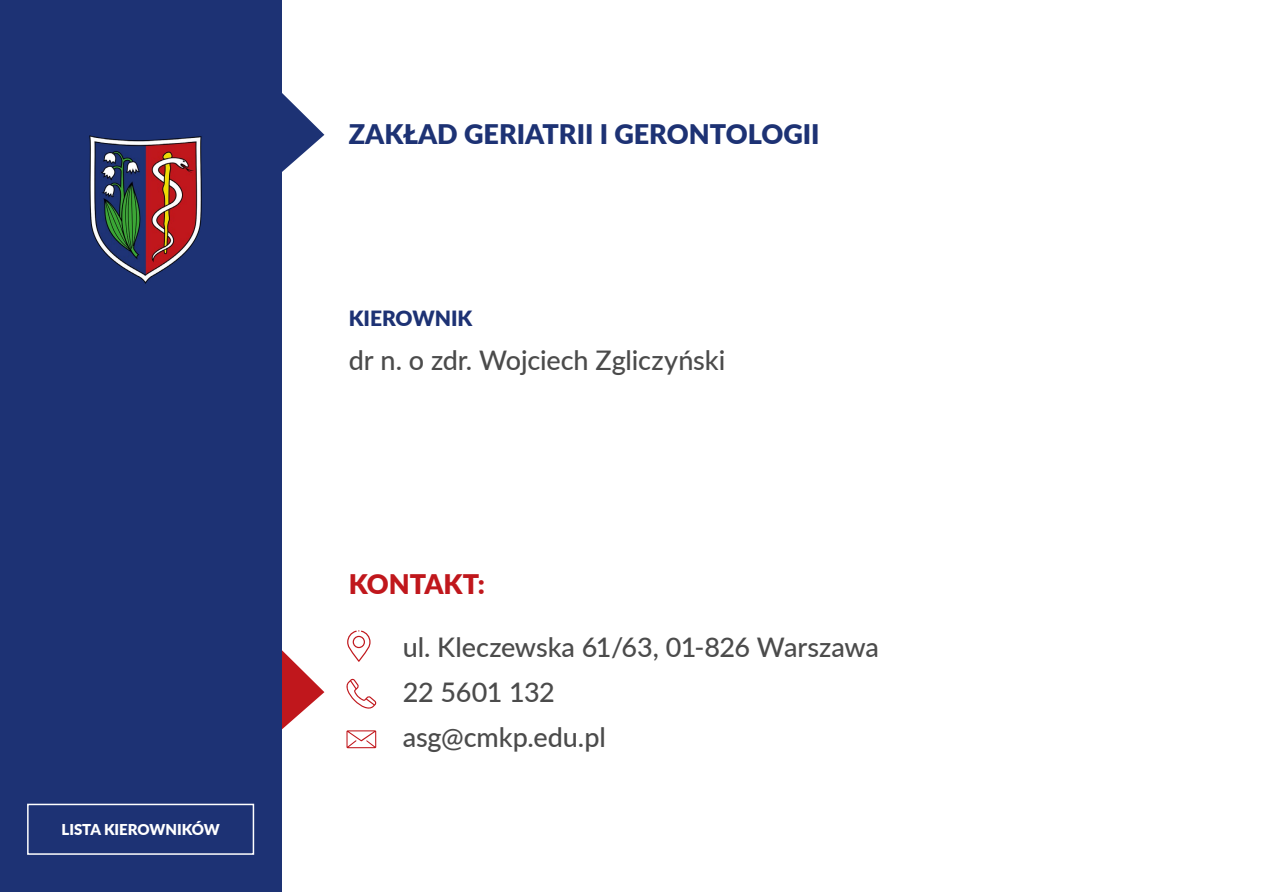
<style>
.page{position:relative;width:1263px;height:893px;background:#fff}
.page>*{position:absolute;margin:0;border:0;box-sizing:border-box;transform-origin:0 0}
.t1{font:500 27px/45px "Lato";letter-spacing:-.005em;color:#4b4b4b}
.t2{font:900 27px "Lato";color:#1d3274}
.t3{font:900 27px "Lato";color:#c0171c}
.t4{font:900 21px "Lato";color:#1d3274}
.t5{font:900 15px "Lato";color:#fff}
</style>
<div class="page">
<svg style="left:281px;top:611px;width:43px;height:156px"></svg>
<svg style="left:281px;top:54px;width:43px;height:155px"></svg>
<div style="left:0;top:1px;width:281px;height:891px;background:#1d3274"></div>
<svg style="left:346px;top:678px;width:31px;height:31px"></svg>
<svg style="left:346px;top:730px;width:30px;height:18px"></svg>
<svg style="left:347px;top:630px;width:23px;height:32px"></svg>
<div style="left:27px;top:804px;width:227px;height:51px;border:2px solid #fff"></div>
<img style="left:89px;top:135px;width:113px;height:149px">
<p class="t5" style="left:61px;top:818px;width:160px">LISTA KIEROWNIKÓW</p>
<p class="t2" style="left:349px;top:113px;width:472px">ZAKŁAD GERIATRII I GERONTOLOGII</p>
<p class="t4" style="left:349px;top:303px;width:125px">KIEROWNIK</p>
<p class="t1" style="left:349px;top:337px;width:378px">dr n. o zdr. Wojciech Zgliczyński</p>
<p class="t3" style="left:349px;top:564px;width:138px">KONTAKT:</p>
<p class="t1" style="left:403px;top:624px;width:478px">ul. Kleczewska 61/63, 01-826 Warszawa<br>22 5601 132<br>asg@cmkp.edu.pl</p>
</div>
